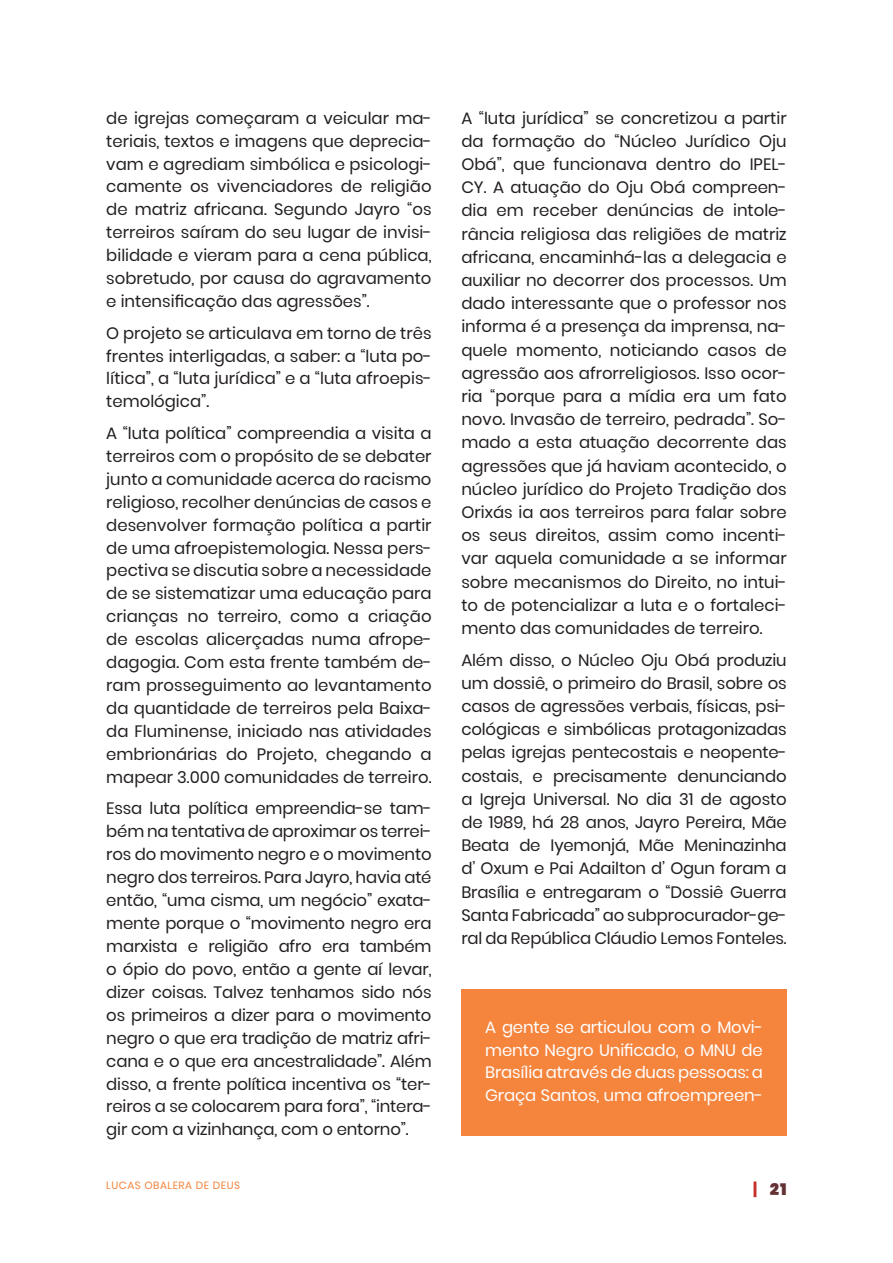
<style>
.page{position:relative;width:893px;height:1263px;background:#fff}
.page>*{position:absolute;margin:0;border:0;box-sizing:border-box;transform-origin:0 0}
.Poppins{font:16.5px/23px "Poppins";color:#231f20;text-align:justify}
.Poppins-2{font:16.5px/22.5px "Poppins";letter-spacing:-.01em;color:#fff;text-align:justify}
.t1{font:900 16.5px "Poppins";color:#633034}
.t2{font:10.5px "Poppins";letter-spacing:.05em;color:#f5843d}
.s1{font-weight:700;color:#c3322a}
</style>
<div class="page">
<div style="left:461px;top:989px;width:326px;height:146px;background:#f5843d"></div>
<p class="Poppins" style="left:106px;top:106px;width:327px">de igrejas começaram a veicular ma&shy;teriais, textos e imagens que deprecia&shy;vam e agrediam simbólica e psicologi&shy;camente os vivenciadores de religião de matriz africana. Segundo Jayro “os terreiros saíram do seu lugar de invisi&shy;bilidade e vieram para a cena pública, sobretudo, por causa do agravamento e intensificação das agressões”.</p>
<p class="Poppins" style="left:106px;top:321px;width:327px">O projeto se articulava em torno de três frentes interligadas, a saber: a “luta po&shy;lítica”, a “luta jurídica” e a “luta afroepis&shy;temológica”.</p>
<p class="Poppins" style="left:106px;top:422px;width:327px">A “luta política” compreendia a visita a terreiros com o propósito de se debater junto a comunidade acerca do racismo religioso, recolher denúncias de casos e desenvolver formação política a partir de uma afroepistemologia. Nessa pers&shy;pectiva se discutia sobre a necessidade de se sistematizar uma educação para crianças no terreiro, como a criação de escolas alicerçadas numa afrope&shy;dagogia. Com esta frente também de&shy;ram prosseguimento ao levantamento da quantidade de terreiros pela Baixa&shy;da Fluminense, iniciado nas atividades embrionárias do Projeto, chegando a mapear 3.000 comunidades de terreiro.</p>
<p class="Poppins" style="left:106px;top:797px;width:327px">Essa luta política empreendia-se tam&shy;bém na tentativa de aproximar os terrei&shy;ros do movimento negro e o movimento negro dos terreiros. Para Jayro, havia até então, “uma cisma, um negócio” exata&shy;mente porque o “movimento negro era marxista e religião afro era também o ópio do povo, então a gente aí levar, dizer coisas. Talvez tenhamos sido nós os primeiros a dizer para o movimento negro o que era tradição de matriz afri&shy;cana e o que era ancestralidade”. Além disso, a frente política incentiva os “ter&shy;reiros a se colocarem para fora”, “intera&shy;gir com a vizinhança, com o entorno”.</p>
<p class="Poppins" style="left:461px;top:106px;width:327px">A “luta jurídica” se concretizou a partir da formação do “Núcleo Jurídico Oju Obá”, que funcionava dentro do IPEL-CY. A atuação do Oju Obá compreen&shy;dia em receber denúncias de intole&shy;rância religiosa das religiões de matriz africana, encaminhá-las a delegacia e auxiliar no decorrer dos processos. Um dado interessante que o professor nos informa é a presença da imprensa, na&shy;quele momento, noticiando casos de agressão aos afrorreligiosos. Isso ocor&shy;ria “porque para a mídia era um fato novo. Invasão de terreiro, pedrada”. So&shy;mado a esta atuação decorrente das agressões que já haviam acontecido, o núcleo jurídico do Projeto Tradição dos Orixás ia aos terreiros para falar sobre os seus direitos, assim como incenti&shy;var aquela comunidade a se informar sobre mecanismos do Direito, no intui&shy;to de potencializar a luta e o fortaleci&shy;mento das comunidades de terreiro.</p>
<p class="Poppins" style="left:461px;top:648px;width:327px">Além disso, o Núcleo Oju Obá produziu um dossiê, o primeiro do Brasil, sobre os casos de agressões verbais, físicas, psi&shy;cológicas e simbólicas protagonizadas pelas igrejas pentecostais e neopente&shy;costais, e precisamente denunciando a Igreja Universal. No dia 31 de agosto de 1989, há 28 anos, Jayro Pereira, Mãe Beata de Iyemonjá, Mãe Meninazinha d’ Oxum e Pai Adailton d’ Ogun foram a Brasília e entregaram o “Dossiê Guerra Santa Fabricada” ao subprocurador-ge&shy;ral da República Cláudio Lemos Fonteles.</p>
<p class="Poppins-2" style="left:485px;top:1016px;width:279px">A gente se articulou com o Movi&shy;mento Negro Unificado, o MNU de Brasília através de duas pessoas: a Graça Santos, uma afroempreen-</p>
<p class="t2" style="left:106px;top:1179px;width:135px">LUCAS OBALERA DE DEUS</p>
<p class="t1" style="left:753px;top:1180px;width:35px"><span class="s1">|</span> 21</p>
</div>
